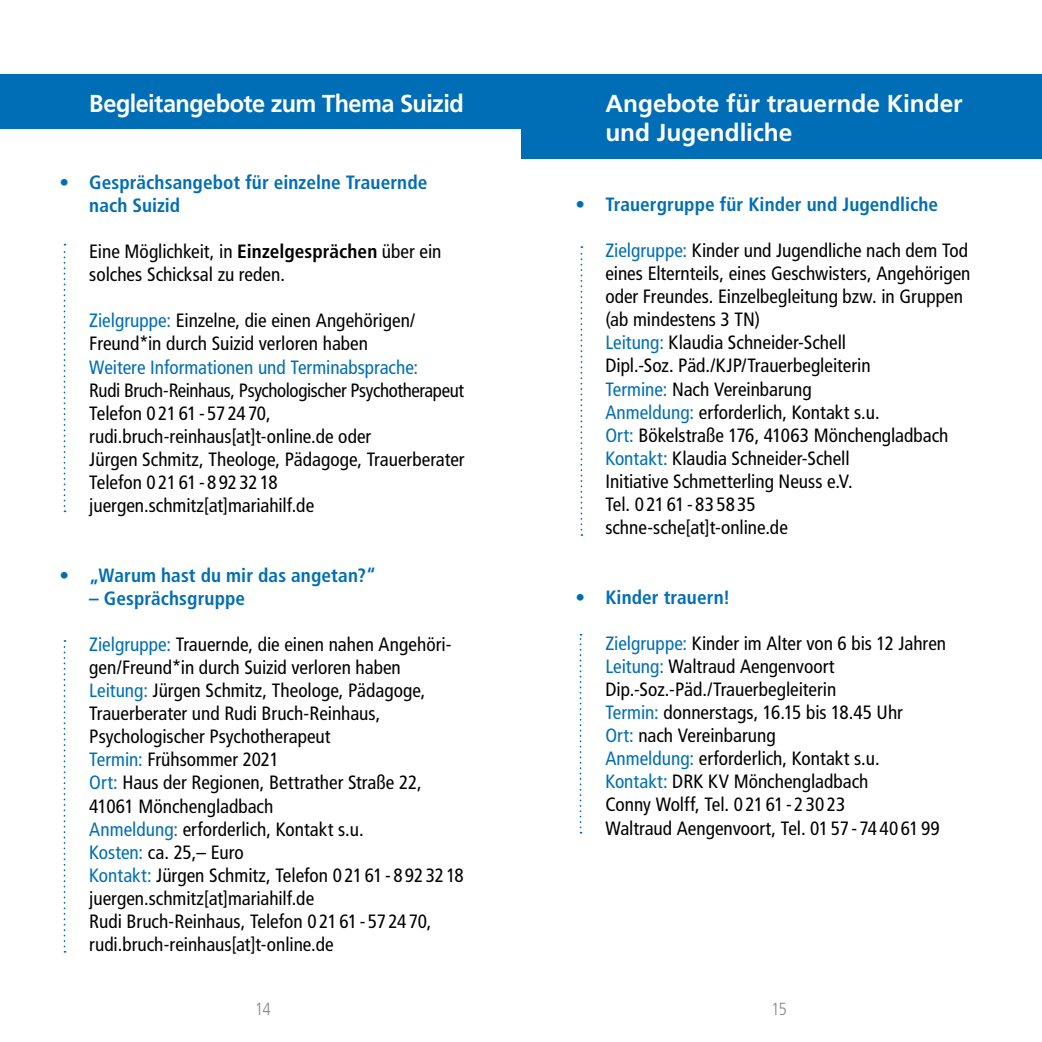
<style>
.page{position:relative;width:1042px;height:1042px;background:#fff}
.page>*{position:absolute;margin:0;border:0;box-sizing:border-box;transform-origin:0 0}
.t1{font:700 24.5px/29.4px "Frutiger LT";letter-spacing:-.01em;color:#fff}
.t2{font:700 24.5px "Frutiger LT";letter-spacing:-.01em;color:#fff;scale:.96 1}
.t3{font:condensed 19.25px/23.1px "Frutiger LT";color:#000}
.t4{font:700 condensed 19.25px/23.1px "Frutiger LT";letter-spacing:.005em;color:#006eb7}
.t5{font:condensed 19.25px "Frutiger LT";color:#006eb7}
.t6{font:300 condensed 17.5px "Frutiger LT";color:#878787}
.s1{font-weight:700}
.s2{color:#006eb7}
</style>
<div class="page">
<div style="left:521px;top:74px;width:521px;height:85px;background:#006eb7"></div>
<div style="left:0;top:74px;width:521px;height:55px;background:#006eb7"></div>
<svg style="left:64px;top:244px;width:1px;height:268px"></svg>
<svg style="left:64px;top:640px;width:1px;height:312px"></svg>
<svg style="left:580px;top:634px;width:1px;height:199px"></svg>
<svg style="left:580px;top:246px;width:2px;height:290px"></svg>
<p class="t2" style="left:89px;top:89px;width:392px">Begleitangebote zum Thema Suizid</p>
<p class="t4" style="left:89px;top:170px;width:340px;text-indent:-30px">• Gesprächsangebot für einzelne Trauernde nach Suizid</p>
<p class="t3" style="left:89px;top:240px;width:354px">Eine Möglichkeit, in <span class="s1">Einzelgesprächen</span> über ein solches Schicksal zu reden.</p>
<p class="t3" style="left:89px;top:309px;width:327px"><span class="s2">Zielgruppe:</span> Einzelne, die einen Angehörigen/<br>Freund*in durch Suizid verloren haben</p>
<p class="t5" style="left:89px;top:356px;width:330px">Weitere Informationen und Terminabsprache:</p>
<p class="t3" style="left:89px;top:379px;width:377px">Rudi Bruch-Reinhaus, Psychologischer Psychotherapeut Telefon 0 21 61 - 57 24 70, rudi.bruch-reinhaus[at]t-online.de oder<br>Jürgen Schmitz, Theologe, Pädagoge, Trauerberater Telefon 0 21 61 - 8 92 32 18 juergen.schmitz[at]mariahilf.de</p>
<p class="t4" style="left:60px;top:563px;width:318px">• „Warum hast du mir das angetan?“</p>
<p class="t4" style="left:89px;top:586px;width:157px">– Gesprächsgruppe</p>
<p class="t3" style="left:89px;top:633px;width:376px"><span class="s2">Zielgruppe:</span> Trauernde, die einen nahen Angehöri&shy;gen/Freund*in durch Suizid verloren haben <span class="s2">Leitung:</span> Jürgen Schmitz, Theologe, Pädagoge, Trauerberater und Rudi Bruch-Reinhaus, Psychologischer Psychotherapeut<br><span class="s2">Termin:</span> Frühsommer 2021<br><span class="s2">Ort:</span> Haus der Regionen, Bettrather Straße 22, 41061 Mönchengladbach<br><span class="s2">Anmeldung:</span> erforderlich, Kontakt s.u.<br><span class="s2">Kosten:</span> ca. 25,– Euro<br><span class="s2">Kontakt:</span> Jürgen Schmitz, Telefon 0 21 61 - 8 92 32 18 juergen.schmitz[at]mariahilf.de<br>Rudi Bruch-Reinhaus, Telefon 0 21 61 - 57 24 70, rudi.bruch-reinhaus[at]t-online.de</p>
<p class="t1" style="left:605px;top:89px;width:359px">Angebote für trauernde Kinder und Jugendliche</p>
<p class="t4" style="left:575px;top:192px;width:364px">• Trauergruppe für Kinder und Jugendliche</p>
<p class="t3" style="left:605px;top:239px;width:367px"><span class="s2">Zielgruppe:</span> Kinder und Jugendliche nach dem Tod eines Elternteils, eines Geschwisters, Angehörigen oder Freundes. Einzelbegleitung bzw. in Gruppen (ab mindestens 3 TN)<br><span class="s2">Leitung:</span> Klaudia Schneider-Schell<br>Dipl.-Soz. Päd./KJP/Trauerbegleiterin<br><span class="s2">Termine:</span> Nach Vereinbarung<br><span class="s2">Anmeldung:</span> erforderlich, Kontakt s.u.<br><span class="s2">Ort:</span> Bökelstraße 176, 41063 Mönchengladbach <span class="s2">Kontakt:</span> Klaudia Schneider-Schell<br>Initiative Schmetterling Neuss e.V.<br>Tel. 0 21 61 - 83 58 35<br>schne-sche[at]t-online.de</p>
<p class="t4" style="left:575px;top:585px;width:156px">• Kinder trauern!</p>
<p class="t3" style="left:605px;top:631px;width:342px"><span class="s2">Zielgruppe:</span> Kinder im Alter von 6 bis 12 Jahren <span class="s2">Leitung:</span> Waltraud Aengenvoort Dip.-Soz.-Päd./Trauerbegleiterin<br><span class="s2">Termin:</span> donnerstags, 16.15 bis 18.45 Uhr<br><span class="s2">Ort:</span> nach Vereinbarung<br><span class="s2">Anmeldung:</span> erforderlich, Kontakt s.u.<br><span class="s2">Kontakt:</span> DRK KV Mönchengladbach<br>Conny Wolff, Tel. 0 21 61 - 2 30 23<br>Waltraud Aengenvoort, Tel. 01 57 - 74 40 61 99</p>
<p class="t6" style="left:255px;top:998px;width:18px">14</p>
<p class="t6" style="left:771px;top:998px;width:17px">15</p>
</div>
